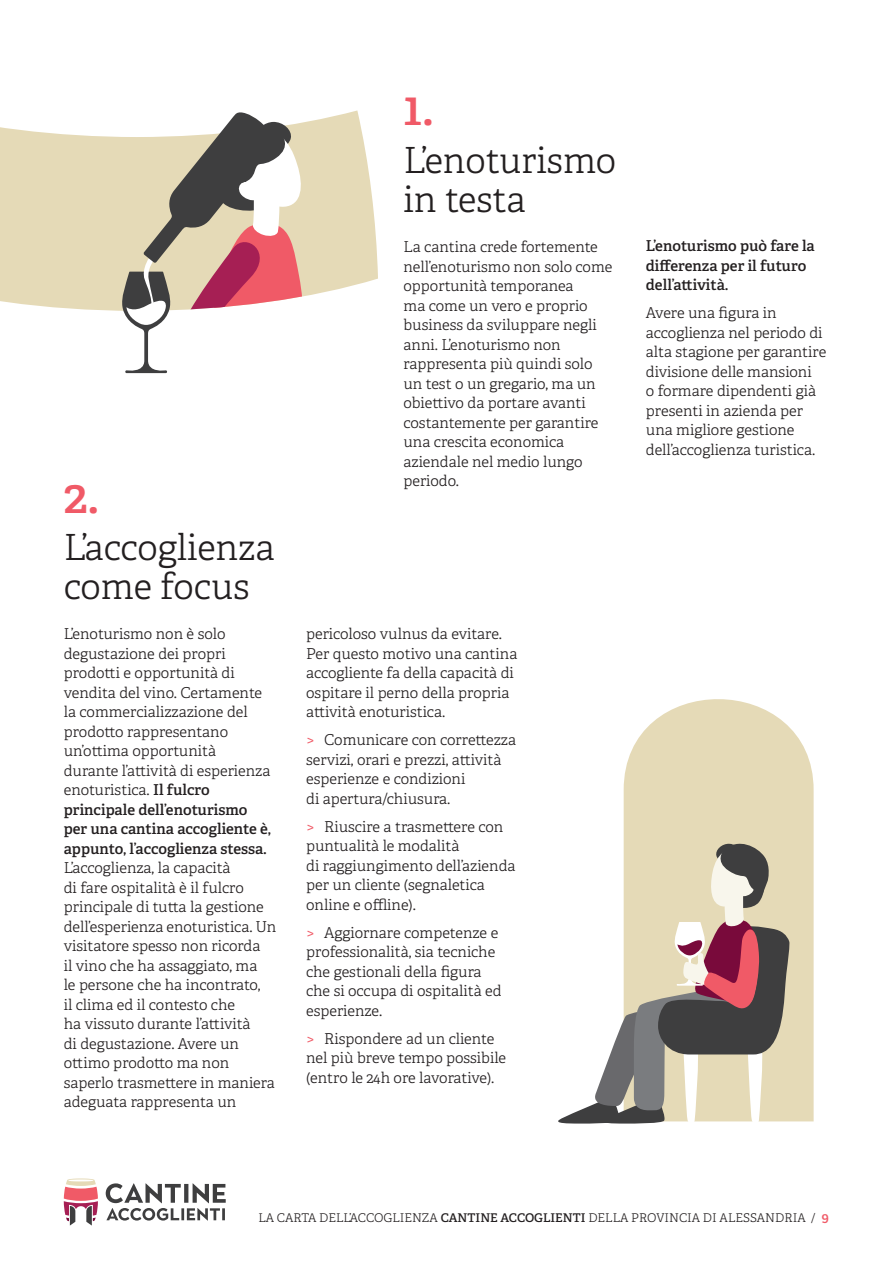
<style>
.page{position:relative;width:893px;height:1263px;background:#fff}
.page>*{position:absolute;margin:0;border:0;box-sizing:border-box;transform-origin:0 0}
.t1{font:600 48px "Adelle";color:#f05a67}
.t2{font:300 36px/39px "Adelle";color:#231f20}
.t3{font:300 15px/19.5px "Adelle";color:#231f20}
.t4{font:600 15px/19.5px "Adelle";color:#231f20}
.t5{font:300 12px "Adelle";color:#231f20}
.s1{font-weight:600}
.s2{color:#f05a67}
.s3{font-weight:600;font-size:13.5px;color:#f05a67}
</style>
<div class="page">
<svg style="left:64px;top:1178px;width:34px;height:47px"></svg>
<svg style="left:106px;top:1183px;width:120px;height:37px"></svg>
<svg style="left:624px;top:699px;width:190px;height:422px;background:#e7ddbe"></svg>
<svg style="left:558px;top:837px;width:232px;height:287px"></svg>
<svg style="left:0;top:110px;width:378px;height:201px;fill:#e5dab7"></svg>
<svg style="left:121px;top:111px;width:183px;height:262px"></svg>
<h1 class="t1" style="left:64px;top:465px;width:37px">2.</h1>
<h2 class="t2" style="left:64px;top:528px;width:212px">L’accoglienza come focus</h2>
<p class="t3" style="left:64px;top:624px;width:209px">L’enoturismo non è solo degustazione dei propri prodotti e opportunità di vendita del vino. Certamente la commercializzazione del prodotto rappresentano un’ottima opportunità durante l’attività di esperienza enoturistica. <span class="s1">Il fulcro principale dell’enoturismo per una cantina accogliente è, appunto, l’accoglienza stessa.</span></p>
<p class="t3" style="left:64px;top:858px;width:214px">L’accoglienza, la capacità<br>di fare ospitalità è il fulcro principale di tutta la gestione dell’esperienza enoturistica. Un visitatore spesso non ricorda<br>il vino che ha assaggiato, ma<br>le persone che ha incontrato,<br>il clima ed il contesto che<br>ha vissuto durante l’attività<br>di degustazione. Avere un ottimo prodotto ma non saperlo trasmettere in maniera adeguata rappresenta un</p>
<h1 class="t1" style="left:404px;top:78px;width:32px">1.</h1>
<h2 class="t2" style="left:404px;top:141px;width:214px">L’enoturismo in testa</h2>
<p class="t3" style="left:404px;top:237px;width:210px">La cantina crede fortemente nell’enoturismo non solo come opportunità temporanea<br>ma come un vero e proprio business da sviluppare negli anni. L’enoturismo non rappresenta più quindi solo un test o un gregario, ma un obiettivo da portare avanti costantemente per garantire una crescita economica aziendale nel medio lungo periodo.</p>
<p class="t4" style="left:646px;top:236px;width:170px">L’enoturismo può fare la differenza per il futuro dell’attività.</p>
<p class="t3" style="left:646px;top:303px;width:182px">Avere una figura in accoglienza nel periodo di alta stagione per garantire divisione delle mansioni<br>o formare dipendenti già presenti in azienda per una migliore gestione dell’accoglienza turistica.</p>
<p class="t3" style="left:306px;top:624px;width:213px">pericoloso vulnus da evitare.<br>Per questo motivo una cantina accogliente fa della capacità di ospitare il perno della propria attività enoturistica.</p>
<p class="t3" style="left:306px;top:730px;width:211px"><span class="s2">&gt;</span> Comunicare con correttezza servizi, orari e prezzi, attività esperienze e condizioni<br>di apertura/chiusura.</p>
<p class="t3" style="left:306px;top:817px;width:211px"><span class="s2">&gt;</span> Riuscire a trasmettere con puntualità le modalità<br>di raggiungimento dell’azienda per un cliente (segnaletica online e offline).</p>
<p class="t3" style="left:306px;top:923px;width:197px"><span class="s2">&gt;</span> Aggiornare competenze e professionalità, sia tecniche che gestionali della figura che si occupa di ospitalità ed esperienze.</p>
<p class="t3" style="left:306px;top:1029px;width:201px"><span class="s2">&gt;</span> Rispondere ad un cliente nel più breve tempo possibile (entro le 24h ore lavorative).</p>
<p class="t5" style="left:258px;top:1210px;width:572px">LA CARTA DELL’ACCOGLIENZA <span class="s1">CANTINE ACCOGLIENTI</span> DELLA PROVINCIA DI ALESSANDRIA / <span class="s3">9</span></p>
</div>
